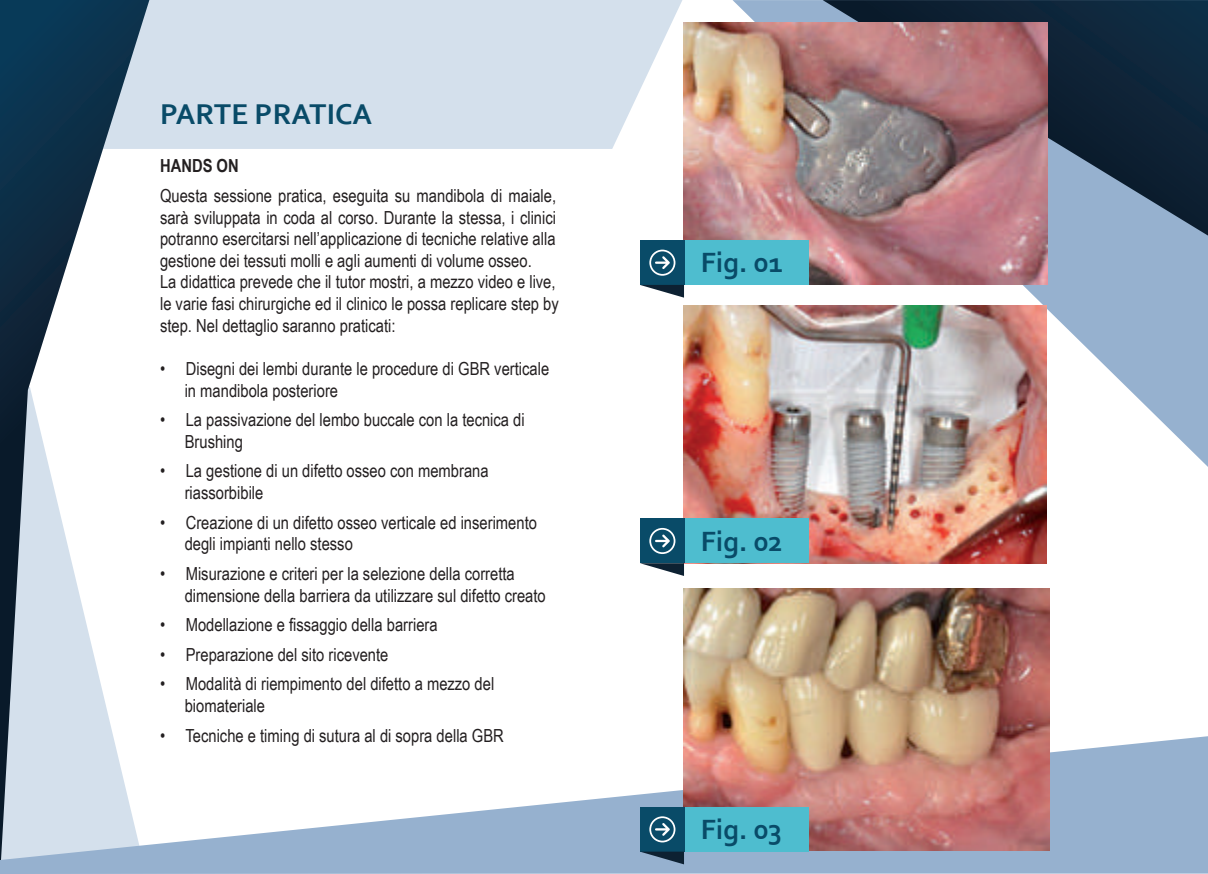
<style>
.page{position:relative;width:1208px;height:874px;background:#fff}
.page>*{position:absolute;margin:0;border:0;box-sizing:border-box;transform-origin:0 0}
.t1{font:700 30px "Corbel";color:#094b68}
.t2{font:700 29.2px "Corbel";color:#094b68}
.t3{font:18px/21.6px "Arial Narrow";color:#231f20}
.t4{font:700 18px "Arial Narrow";color:#231f20}
</style>
<div class="page">
<div style="left:149px;top:0;width:533px;height:149px;background:#d4e0ec"></div>
<svg style="left:0;top:0;width:149px;height:735px"></svg>
<svg style="left:0;top:735px;width:1208px;height:138px"></svg>
<svg style="left:732px;top:0;width:476px;height:466px;fill:#96b1cf"></svg>
<svg style="left:822px;top:0;width:386px;height:235px;background:#293f54"></svg>
<img style="left:683px;top:23px;width:364px;height:261px">
<img style="left:683px;top:305px;width:363px;height:258px">
<img style="left:683px;top:588px;width:366px;height:262px">
<div style="left:640px;top:240px;width:45px;height:45px;background:#094b68"></div>
<div style="left:685px;top:240px;width:123px;height:45px;background:#4ebdcf"></div>
<svg style="left:649px;top:249px;width:26px;height:26px"></svg>
<svg style="left:640px;top:285px;width:44px;height:12px"></svg>
<div style="left:640px;top:518px;width:45px;height:45px;background:#094b68"></div>
<div style="left:685px;top:518px;width:123px;height:45px;background:#4ebdcf"></div>
<svg style="left:649px;top:527px;width:26px;height:26px"></svg>
<svg style="left:640px;top:563px;width:44px;height:12px"></svg>
<div style="left:640px;top:806px;width:45px;height:45px;background:#094b68"></div>
<div style="left:685px;top:806px;width:123px;height:45px;background:#4ebdcf"></div>
<svg style="left:649px;top:816px;width:26px;height:26px"></svg>
<svg style="left:640px;top:851px;width:44px;height:12px"></svg>
<h1 class="t1" style="left:160px;top:96px;width:214px">PARTE PRATICA</h1>
<p class="t4" style="left:160px;top:152px;width:80px">HANDS ON</p>
<p class="t3" style="left:160px;top:184px;width:400px">Questa sessione pratica, eseguita su mandibola di maiale, sarà sviluppata in coda al corso. Durante la stessa, i clinici potranno esercitarsi nell’applicazione di tecniche relative alla gestione dei tessuti molli e agli aumenti di volume osseo.<br>La didattica prevede che il tutor mostri, a mezzo video e live, le varie fasi chirurgiche ed il clinico le possa replicare step by step. Nel dettaglio saranno praticati:</p>
<p class="t3" style="left:185px;top:357px;width:366px;text-indent:-25px">• Disegni dei lembi durante le procedure di GBR verticale in mandibola posteriore</p>
<p class="t3" style="left:185px;top:408px;width:341px;text-indent:-25px">• La passivazione del lembo buccale con la tecnica di<br>Brushing</p>
<p class="t3" style="left:185px;top:459px;width:305px;text-indent:-25px">• La gestione di un difetto osseo con membrana riassorbibile</p>
<p class="t3" style="left:185px;top:510px;width:354px;text-indent:-25px">• Creazione di un difetto osseo verticale ed inserimento degli impianti nello stesso</p>
<p class="t3" style="left:185px;top:562px;width:362px;text-indent:-25px">• Misurazione e criteri per la selezione della corretta dimensione della barriera da utilizzare sul difetto creato</p>
<p class="t3" style="left:160px;top:613px;width:279px">• Modellazione e fissaggio della barriera</p>
<p class="t3" style="left:160px;top:642px;width:230px">• Preparazione del sito ricevente</p>
<p class="t3" style="left:185px;top:672px;width:311px;text-indent:-25px">• Modalità di riempimento del difetto a mezzo del biomateriale</p>
<p class="t3" style="left:160px;top:723px;width:345px">• Tecniche e timing di sutura al di sopra della GBR</p>
<h2 class="t2" style="left:701px;top:244px;width:84px">Fig. 01</h2>
<h2 class="t2" style="left:701px;top:522px;width:84px">Fig. 02</h2>
<h2 class="t2" style="left:701px;top:810px;width:83px">Fig. 03</h2>
</div>
